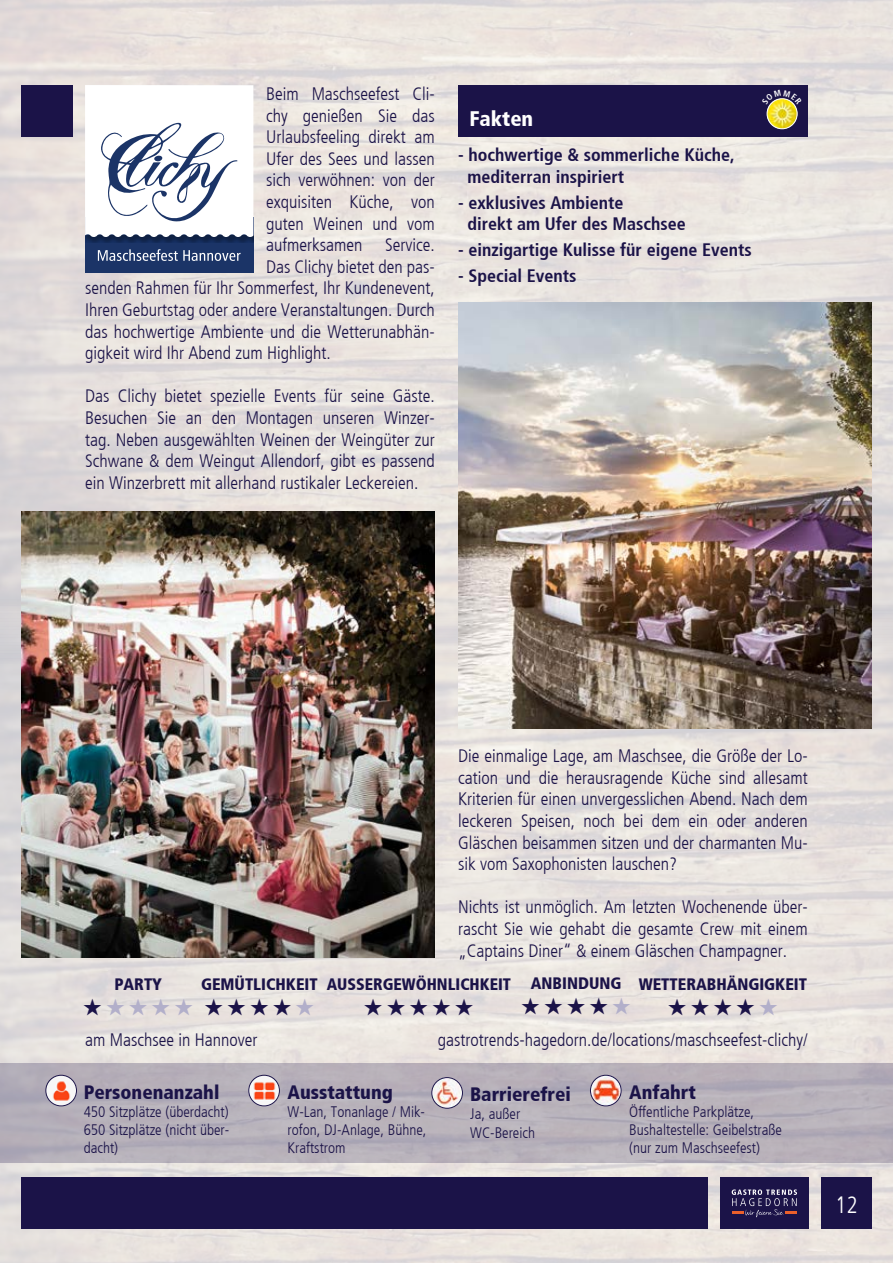
<style>
.page{position:relative;width:893px;height:1263px;background:#fff}
.page>*{position:absolute;margin:0;border:0;box-sizing:border-box;transform-origin:0 0}
.t1{font:300 condensed 23.55px "Frutiger";color:#fff}
.t2{font:900 condensed 21px "Frutiger";color:#fff}
.t3{font:900 condensed 19.35px "Frutiger";color:#1b1348}
.t4{font:300 condensed 18px/21.6px "Frutiger";color:#1b1348;text-align:justify}
.t5{font:700 condensed 18px/21.6px "Frutiger";color:#1b1348}
.t6{font:900 condensed 16.5px "Frutiger";color:#1b1348}
.t7{font:300 condensed 15.15px/18.3px "Frutiger";color:#1b1348}
</style>
<div class="page">
<img style="left:0;top:664px;width:893px;height:599px">
<img style="left:0;top:0;width:893px;height:664px">
<div style="left:458px;top:85px;width:350px;height:51px;background:#1b1348"></div>
<div style="left:21px;top:85px;width:51px;height:51px;background:#1b1348"></div>
<div style="left:821px;top:1178px;width:51px;height:51px;background:#1b1348"></div>
<div style="left:720px;top:1178px;width:88px;height:51px;background:#1b1348"></div>
<svg style="left:732px;top:1189px;width:65px;height:28px"></svg>
<div style="left:21px;top:1178px;width:687px;height:51px;background:#1b1348"></div>
<img style="left:458px;top:303px;width:414px;height:425px">
<img style="left:21px;top:511px;width:414px;height:447px">
<img style="left:767px;top:105px;width:30px;height:24px">
<div style="left:767px;top:99px;width:30px;height:30px;border:1px solid #fff;border-radius:50%"></div>
<div style="left:0;top:1063px;width:893px;height:100px;background:linear-gradient(to right,#b4aeb9,#b8b1ba)"></div>
<img style="left:431px;top:1077px;width:32px;height:31px;border-radius:16px">
<div style="left:431px;top:1077px;width:32px;height:31px;border:1px solid #1b1348;border-radius:50%"></div>
<img style="left:45px;top:1075px;width:32px;height:31px;border-radius:16px">
<div style="left:45px;top:1075px;width:32px;height:31px;border:1px solid #1b1348;border-radius:50%"></div>
<img style="left:248px;top:1075px;width:32px;height:31px;border-radius:16px">
<div style="left:248px;top:1075px;width:32px;height:31px;border:1px solid #1b1348;border-radius:50%"></div>
<img style="left:590px;top:1075px;width:31px;height:31px;border-radius:16px">
<div style="left:590px;top:1075px;width:31px;height:31px;border:1px solid #1b1348;border-radius:50%"></div>
<svg style="left:85px;top:217px;width:168px;height:55px;background:#193162"></svg>
<svg style="left:85px;top:85px;width:168px;height:153px"></svg>
<svg style="left:98px;top:249px;width:143px;height:12px;background:#576a8f"></svg>
<svg style="left:84px;top:998px;width:17px;height:17px"></svg>
<svg style="left:107px;top:998px;width:85px;height:17px"></svg>
<svg style="left:205px;top:998px;width:40px;height:17px"></svg>
<svg style="left:251px;top:998px;width:63px;height:17px"></svg>
<svg style="left:365px;top:998px;width:85px;height:17px"></svg>
<svg style="left:456px;top:998px;width:17px;height:17px"></svg>
<svg style="left:522px;top:998px;width:17px;height:17px"></svg>
<svg style="left:545px;top:998px;width:85px;height:17px"></svg>
<svg style="left:669px;top:998px;width:85px;height:17px"></svg>
<svg style="left:760px;top:998px;width:17px;height:17px"></svg>
<svg style="left:769px;top:98px;width:26px;height:7px"></svg>
<p class="t4" style="left:266px;top:83px;width:170px">Beim Maschseefest Cli&shy;chy genießen Sie das Urlaubsfeeling direkt am Ufer des Sees und lassen sich verwöhnen: von der exquisiten Küche, von guten Weinen und vom aufmerksamen</p>
<p class="t4" style="left:385px;top:234px;width:51px">Service.</p>
<p class="t4" style="left:266px;top:256px;width:170px">Das Clichy bietet den pas-</p>
<p class="t4" style="left:85px;top:278px;width:351px">senden Rahmen für Ihr Sommerfest, Ihr Kundenevent,</p>
<p class="t4" style="left:85px;top:299px;width:351px">Ihren Geburtstag oder andere Veranstaltungen. Durch</p>
<p class="t4" style="left:85px;top:321px;width:351px">das hochwertige Ambiente und die Wetterunabhän-</p>
<p class="t4" style="left:85px;top:342px;width:247px">gigkeit wird Ihr Abend zum Highlight.</p>
<p class="t4" style="left:85px;top:386px;width:351px">Das Clichy bietet spezielle Events für seine Gäste.<br>Besuchen Sie an den Montagen unseren Winzer&shy;tag. Neben ausgewählten Weinen der Weingüter zur Schwane &amp; dem Weingut Allendorf, gibt es passend ein Winzerbrett mit allerhand rustikaler Leckereien.</p>
<p class="t2" style="left:470px;top:106px;width:65px">Fakten</p>
<p class="t5" style="left:468px;top:144px;width:269px;text-indent:-9px">- hochwertige &amp; sommerliche Küche, mediterran inspiriert</p>
<p class="t5" style="left:468px;top:192px;width:220px;text-indent:-9px">- exklusives Ambiente<br>direkt am Ufer des Maschsee</p>
<p class="t5" style="left:458px;top:239px;width:295px">- einzigartige Kulisse für eigene Events</p>
<p class="t5" style="left:458px;top:265px;width:120px">- Special Events</p>
<p class="t4" style="left:458px;top:745px;width:351px">Die einmalige Lage, am Maschsee, die Größe der Lo&shy;cation und die herausragende Küche sind allesamt Kriterien für einen unvergesslichen Abend. Nach dem leckeren Speisen, noch bei dem ein oder anderen Gläschen beisammen sitzen und der charmanten Mu&shy;sik vom Saxophonisten lauschen?</p>
<p class="t4" style="left:458px;top:896px;width:351px">Nichts ist unmöglich. Am letzten Wochenende über&shy;rascht Sie wie gehabt die gesamte Crew mit einem „Captains Diner“ &amp; einem Gläschen Champagner.</p>
<p class="t6" style="left:114px;top:974px;width:49px">PARTY</p>
<p class="t6" style="left:201px;top:974px;width:608px">GEMÜTLICHKEIT AUSSERGEWÖHNLICHKEIT ANBINDUNG WETTERABHÄNGIGKEIT</p>
<p class="t4" style="left:85px;top:1029px;width:174px">am Maschsee in Hannover</p>
<p class="t4" style="left:438px;top:1029px;width:372px">gastrotrends-hagedorn.de/locations/maschseefest-clichy/</p>
<p class="t3" style="left:84px;top:1080px;width:137px">Personenanzahl</p>
<p class="t7" style="left:84px;top:1103px;width:147px;text-align:justify">450 Sitzplätze (überdacht)<br>650 Sitzplätze (nicht über&shy;dacht)</p>
<p class="t3" style="left:288px;top:1080px;width:107px">Ausstattung</p>
<p class="t7" style="left:288px;top:1103px;width:140px;text-align:justify">W-Lan, Tonanlage / Mik&shy;rofon, DJ-Anlage, Bühne, Kraftstrom</p>
<p class="t3" style="left:470px;top:1083px;width:102px">Barrierefrei</p>
<p class="t7" style="left:470px;top:1105px;width:66px">Ja, außer<br>WC-Bereich</p>
<p class="t3" style="left:629px;top:1080px;width:68px">Anfahrt</p>
<p class="t7" style="left:629px;top:1103px;width:154px">Öffentliche Parkplätze,<br>Bushaltestelle: Geibelstraße (nur zum Maschseefest)</p>
<h1 class="t1" style="left:835px;top:1192px;width:24px">12</h1>
</div>
